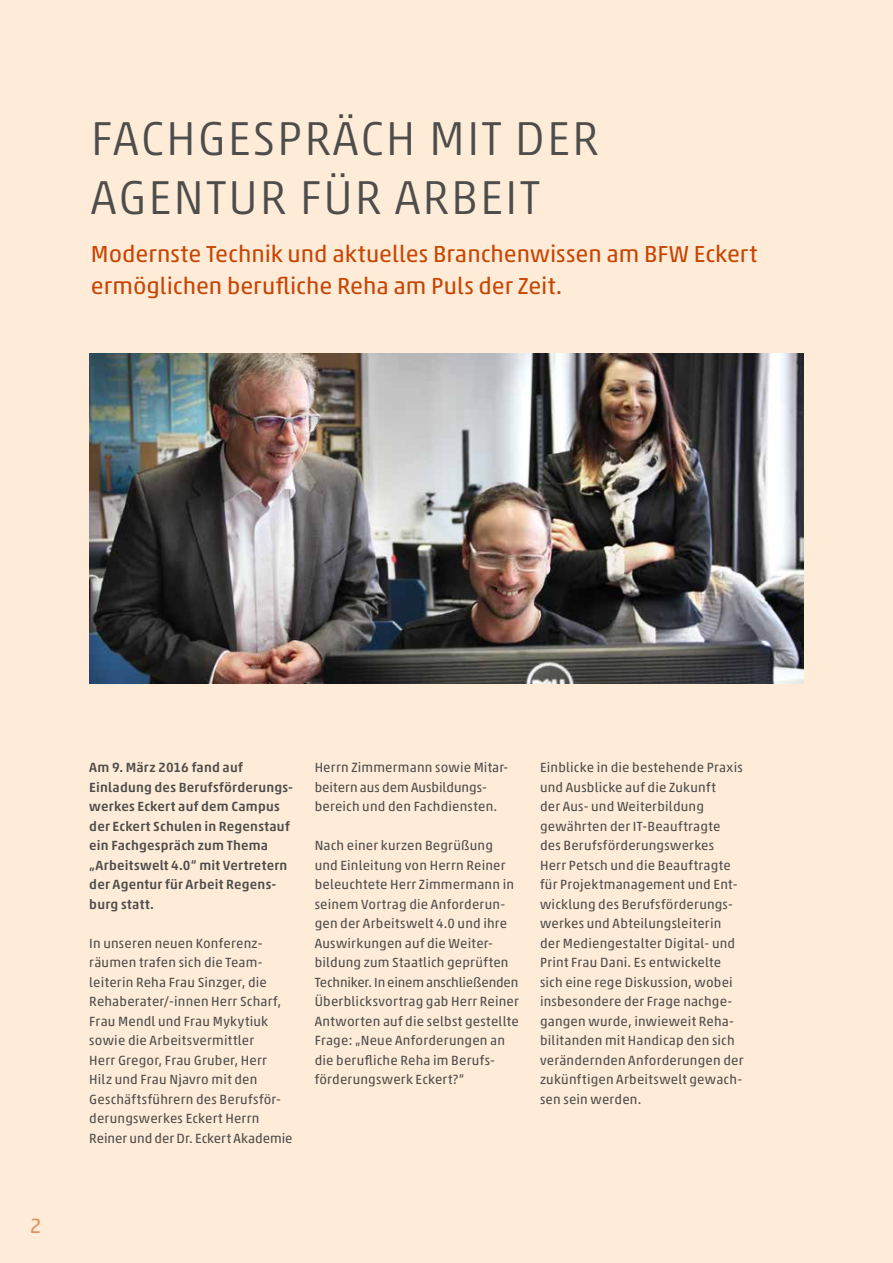
<style>
.page{position:relative;width:893px;height:1263px;background:#ffecd8}
.page>*{position:absolute;margin:0;border:0;box-sizing:border-box;transform-origin:0 0}
.t1{font:300 48.3px/58.5px "Akko Pro";letter-spacing:.04em;color:#4d4d4c}
.t2{font:23.55px/32px "Akko Pro";color:#c84502}
.t3{font:21px "Akko Pro";color:#e09366}
.t4{font:13.5px/19.5px "Akko Pro";letter-spacing:.015em;color:#4d4d4c}
.t5{font:500 13.5px/19.5px "Akko Pro";letter-spacing:.015em;color:#4d4d4c}
</style>
<div class="page">
<img style="left:89px;top:354px;width:715px;height:330px">
<h1 class="t1" style="left:91px;top:109px;width:509px">FACHGESPRÄCH MIT DER<br>AGENTUR FÜR ARBEIT</h1>
<h2 class="t2" style="left:91px;top:238px;width:668px">Modernste Technik und aktuelles Branchenwissen am BFW Eckert ermöglichen berufliche Reha am Puls der Zeit.</h2>
<h3 class="t3" style="left:30px;top:1213px;width:13px">2</h3>
<p class="t5" style="left:89px;top:758px;width:205px">Am 9. März 2016 fand auf<br>Einladung des Berufsförderungs&shy;werkes Eckert auf dem Campus der Eckert Schulen in Regenstauf ein Fachgespräch zum Thema „Arbeitswelt 4.0“ mit Vertretern der Agentur für Arbeit Regens&shy;burg statt.</p>
<p class="t4" style="left:89px;top:933px;width:205px">In unseren neuen Konferenz&shy;räumen trafen sich die Team&shy;leiterin Reha Frau Sinzger, die<br>Rehaberater/-innen Herr Scharf,<br>Frau Mendl und Frau Mykytiuk sowie die Arbeitsvermittler<br>Herr Gregor, Frau Gruber, Herr<br>Hilz und Frau Njavro mit den<br>Geschäftsführern des Berufsför&shy;derungswerkes Eckert Herrn<br>Reiner und der Dr. Eckert Akademie</p>
<p class="t4" style="left:315px;top:758px;width:195px">Herrn Zimmermann sowie Mitar&shy;beitern aus dem Ausbildungs&shy;bereich und den Fachdiensten.</p>
<p class="t4" style="left:315px;top:836px;width:206px">Nach einer kurzen Begrüßung und Einleitung von Herrn Reiner beleuchtete Herr Zimmermann in seinem Vortrag die Anforderun&shy;gen der Arbeitswelt 4.0 und ihre<br>Auswirkungen auf die Weiter&shy;bildung zum Staatlich geprüften<br>Techniker. In einem anschließenden<br>Überblicksvortrag gab Herr Reiner<br>Antworten auf die selbst gestellte<br>Frage: „Neue Anforderungen an die berufliche Reha im Berufs&shy;förderungswerk Eckert?“</p>
<p class="t4" style="left:540px;top:758px;width:205px">Einblicke in die bestehende Praxis und Ausblicke auf die Zukunft<br>der Aus- und Weiterbildung gewährten der IT-Beauftragte des Berufsförderungswerkes<br>Herr Petsch und die Beauftragte für Projektmanagement und Ent&shy;wicklung des Berufsförderungs&shy;werkes und Abteilungsleiterin der Mediengestalter Digital- und<br>Print Frau Dani. Es entwickelte sich eine rege Diskussion, wobei insbesondere der Frage nachge&shy;gangen wurde, inwieweit Reha&shy;bilitanden mit Handicap den sich verändernden Anforderungen der zukünftigen Arbeitswelt gewach&shy;sen sein werden.</p>
</div>
